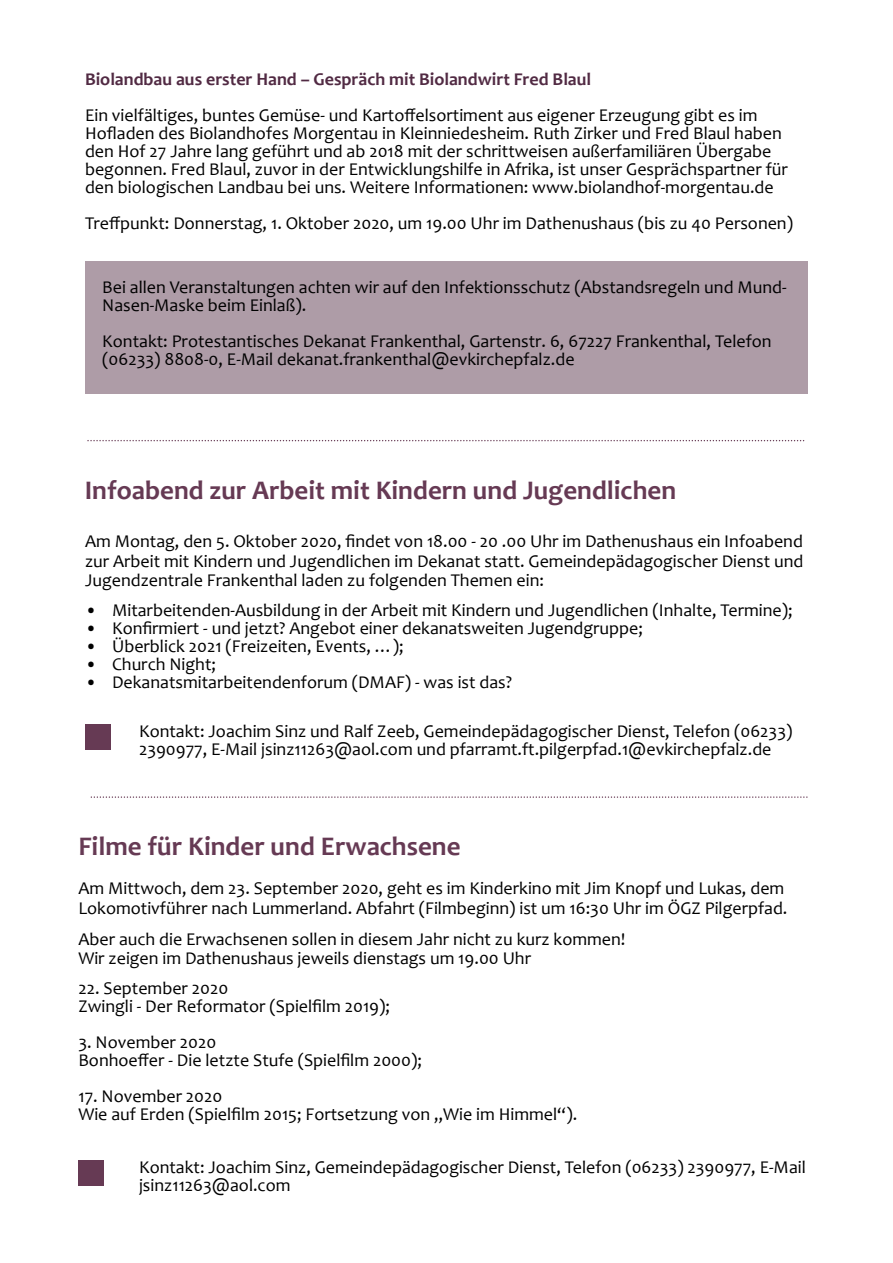
<style>
.page{position:relative;width:893px;height:1263px;background:#fff}
.page>*{position:absolute;margin:0;border:0;box-sizing:border-box;transform-origin:0 0}
.t1{font:700 27px "Candara";color:#663a54}
.t2{font:18px/18px "Candara";color:#000}
.t3{font:700 18px "Candara";color:#512a43}
</style>
<div class="page">
<svg style="left:88px;top:440px;width:717px;height:1px"></svg>
<svg style="left:91px;top:796px;width:717px;height:2px"></svg>
<div style="left:85px;top:261px;width:723px;height:133px;background:#ae9ca7"></div>
<div style="left:85px;top:724px;width:26px;height:26px;background:#663a54"></div>
<div style="left:78px;top:1160px;width:26px;height:26px;background:#663a54"></div>
<p class="t3" style="left:85px;top:72px;width:508px">Biolandbau aus erster Hand – Gespräch mit Biolandwirt Fred Blaul</p>
<p class="t2" style="left:85px;top:108px;width:704px">Ein vielfältiges, buntes Gemüse- und Kartoffelsortiment aus eigener Erzeugung gibt es im Hofladen des Biolandhofes Morgentau in Kleinniedesheim. Ruth Zirker und Fred Blaul haben den Hof 27 Jahre lang geführt und ab 2018 mit der schrittweisen außerfamiliären Übergabe begonnen. Fred Blaul, zuvor in der Entwicklungshilfe in Afrika, ist unser Gesprächspartner für den biologischen Landbau bei uns. Weitere Informationen: www.biolandhof-morgentau.de</p>
<p class="t2" style="left:85px;top:216px;width:709px">Treffpunkt: Donnerstag, 1. Oktober 2020, um 19.00 Uhr im Dathenushaus (bis zu 40 Personen)</p>
<p class="t2" style="left:102px;top:280px;width:686px">Bei allen Veranstaltungen achten wir auf den Infektionsschutz (Abstandsregeln und Mund-<br>Nasen-Maske beim Einlaß).</p>
<p class="t2" style="left:102px;top:334px;width:671px">Kontakt: Protestantisches Dekanat Frankenthal, Gartenstr. 6, 67227 Frankenthal, Telefon (06233) 8808-0, E-Mail dekanat.frankenthal@evkirchepfalz.de</p>
<h1 class="t1" style="left:85px;top:480px;width:593px">Infoabend zur Arbeit mit Kindern und Jugendlichen</h1>
<p class="t2" style="left:85px;top:534px;width:720px;line-height:19.4px;text-align:justify">Am Montag, den 5. Oktober 2020, findet von 18.00 - 20 .00 Uhr im Dathenushaus ein Infoabend zur Arbeit mit Kindern und Jugendlichen im Dekanat statt. Gemeindepädagogischer Dienst und Jugendzentrale Frankenthal laden zu folgenden Themen ein:</p>
<p class="t2" style="left:85px;top:603px;width:709px">• Mitarbeitenden-Ausbildung in der Arbeit mit Kindern und Jugendlichen (Inhalte, Termine);</p>
<p class="t2" style="left:85px;top:621px;width:559px">• Konfirmiert - und jetzt? Angebot einer dekanatsweiten Jugendgruppe;</p>
<p class="t2" style="left:85px;top:639px;width:320px">• Überblick 2021 (Freizeiten, Events, …);</p>
<p class="t2" style="left:85px;top:657px;width:132px">• Church Night;</p>
<p class="t2" style="left:85px;top:675px;width:429px">• Dekanatsmitarbeitendenforum (DMAF) - was ist das?</p>
<p class="t2" style="left:139px;top:724px;width:655px">Kontakt: Joachim Sinz und Ralf Zeeb, Gemeindepädagogischer Dienst, Telefon (06233)<br>2390977, E-Mail jsinz11263@aol.com und pfarramt.ft.pilgerpfad.1@evkirchepfalz.de</p>
<h1 class="t1" style="left:78px;top:836px;width:384px">Filme für Kinder und Erwachsene</h1>
<p class="t2" style="left:78px;top:880px;width:711px;line-height:19.4px">Am Mittwoch, dem 23. September 2020, geht es im Kinderkino mit Jim Knopf und Lukas, dem<br>Lokomotivführer nach Lummerland. Abfahrt (Filmbeginn) ist um 16:30 Uhr im ÖGZ Pilgerpfad.</p>
<p class="t2" style="left:78px;top:931px;width:549px;line-height:19.4px">Aber auch die Erwachsenen sollen in diesem Jahr nicht zu kurz kommen!<br>Wir zeigen im Dathenushaus jeweils dienstags um 19.00 Uhr</p>
<p class="t2" style="left:78px;top:981px;width:313px">22. September 2020<br>Zwingli - Der Reformator (Spielfilm 2019);</p>
<p class="t2" style="left:78px;top:1035px;width:345px">3. November 2020<br>Bonhoeffer - Die letzte Stufe (Spielfilm 2000);</p>
<p class="t2" style="left:78px;top:1089px;width:500px">17. November 2020<br>Wie auf Erden (Spielfilm 2015; Fortsetzung von „Wie im Himmel“).</p>
<p class="t2" style="left:139px;top:1160px;width:668px">Kontakt: Joachim Sinz, Gemeindepädagogischer Dienst, Telefon (06233) 2390977, E-Mail jsinz11263@aol.com</p>
</div>
